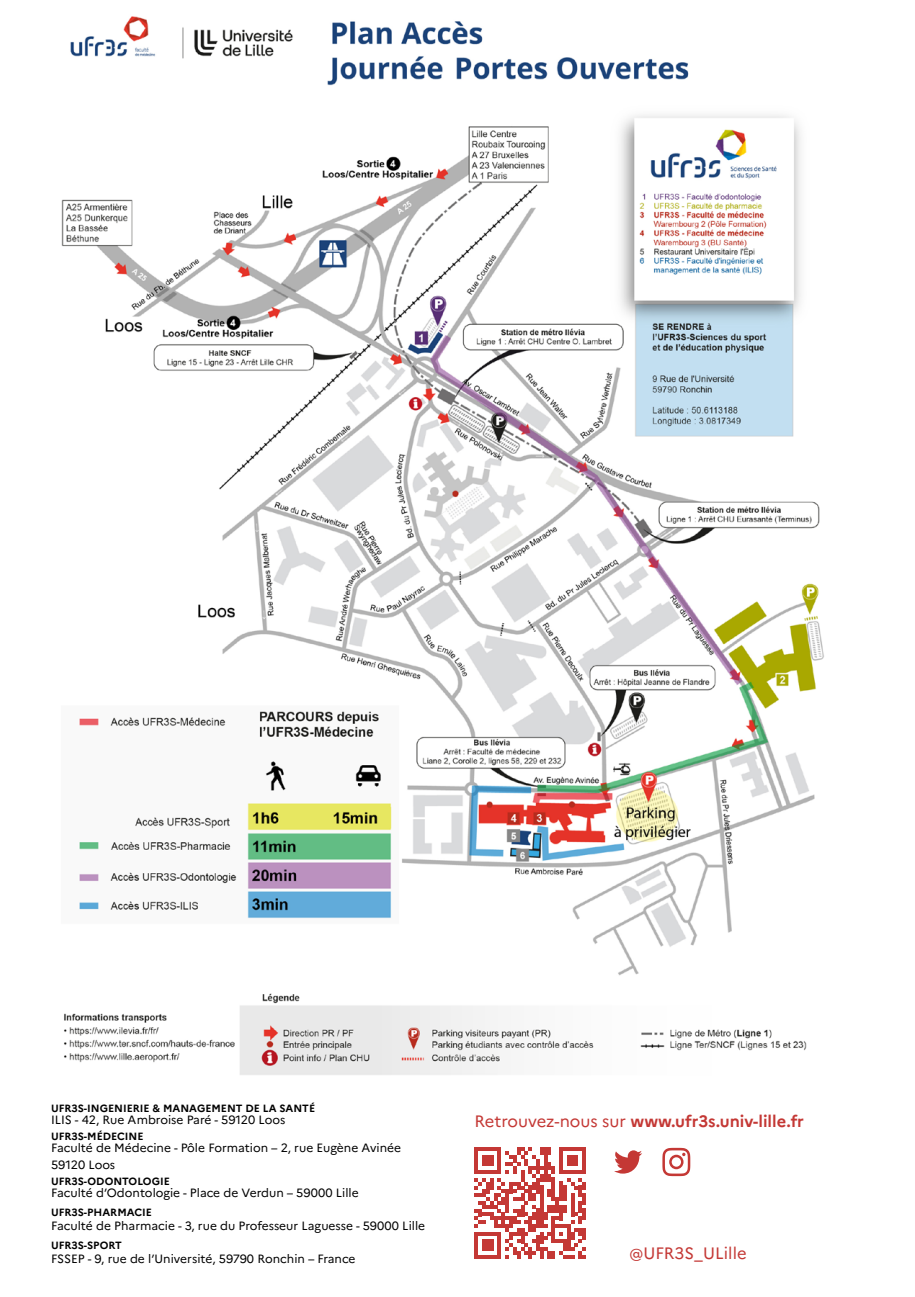
<style>
.page{position:relative;width:915px;height:1297px;background:#fff}
.page>*{position:absolute;margin:0;border:0;box-sizing:border-box;transform-origin:0 0}
.t1{font:700 16.5px "Marianne";color:#c43835}
.t2{font:16.5px "Marianne";color:#c43835}
.t3{font:12px/16.2px "Marianne";color:#000}
.t4{font:700 10.5px "Marianne";color:#000}
.s1{font-weight:400}
</style>
<div class="page">
<svg style="left:614px;top:1150px;width:28px;height:23px"></svg>
<svg style="left:662px;top:1148px;width:28px;height:28px"></svg>
<img style="left:61px;top:16px;width:763px;height:1059px">
<svg style="left:474px;top:1147px;width:111px;height:112px"></svg>
<p class="t4" style="left:51px;top:1100px;width:265px">UFR3S-INGENIERIE &amp; MANAGEMENT DE LA SANTÉ</p>
<p class="t3" style="left:51px;top:1111px;width:236px">ILIS - 42, Rue Ambroise Paré - 59120 Loos</p>
<p class="t4" style="left:51px;top:1128px;width:94px">UFR3S-MÉDECINE</p>
<p class="t3" style="left:51px;top:1139px;width:351px">Faculté de Médecine - Pôle Formation – 2, rue Eugène Avinée<br>59120 Loos</p>
<p class="t4" style="left:51px;top:1173px;width:120px">UFR3S-ODONTOLOGIE</p>
<p class="t3" style="left:51px;top:1183px;width:309px">Faculté d’Odontologie - Place de Verdun – 59000 Lille</p>
<p class="t4" style="left:51px;top:1204px;width:102px">UFR3S-PHARMACIE</p>
<p class="t3" style="left:51px;top:1217px;width:375px">Faculté de Pharmacie - 3, rue du Professeur Laguesse - 59000 Lille</p>
<p class="t4" style="left:51px;top:1237px;width:72px">UFR3S-SPORT</p>
<p class="t3" style="left:51px;top:1250px;width:306px">FSSEP - 9, rue de l’Université, 59790 Ronchin – France</p>
<h1 class="t1" style="left:474px;top:1108px;width:331px"><span class="s1">Retrouvez-nous sur</span> www.ufr3s.univ-lille.fr</h1>
<h1 class="t2" style="left:629px;top:1240px;width:119px">@UFR3S_ULille</h1>
</div>
